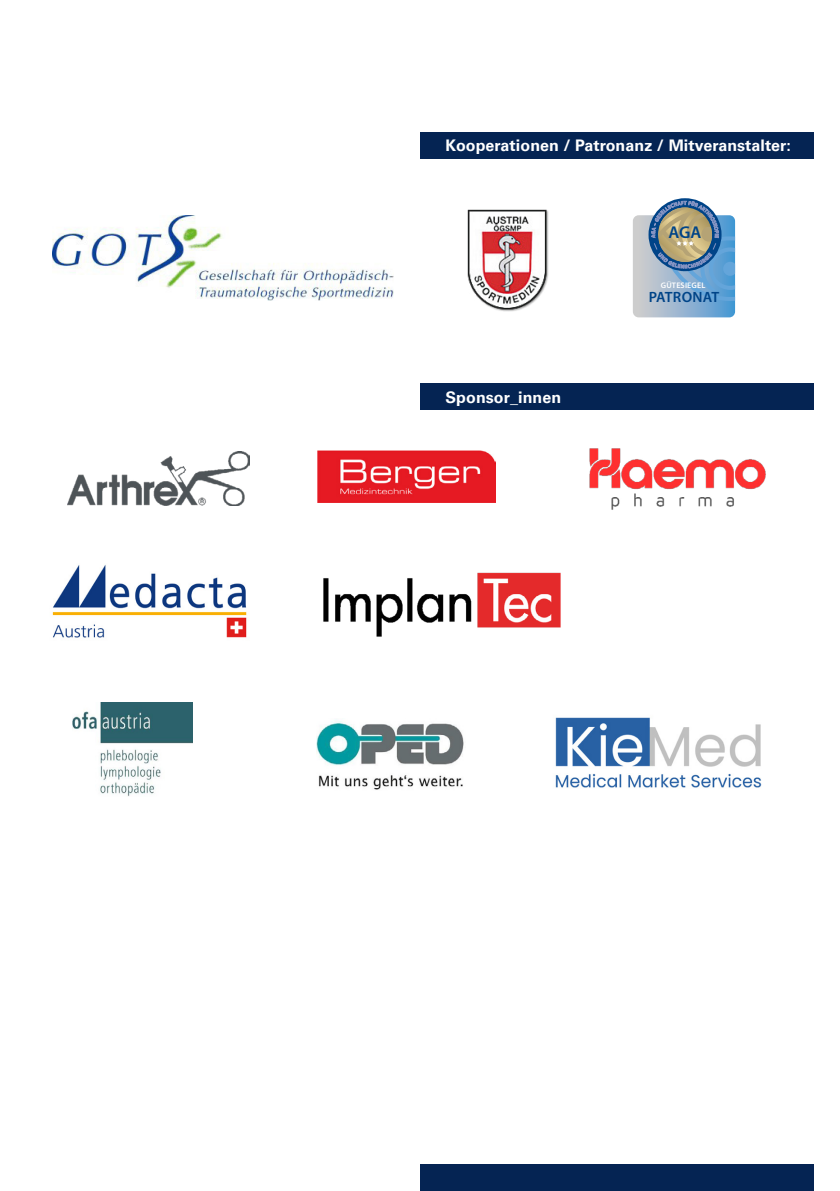
<style>
.page{position:relative;width:840px;height:1191px;background:#fff}
.page>*{position:absolute;margin:0;border:0;box-sizing:border-box;transform-origin:0 0}
.t1{font:600 17.2px "Myriad Pro";color:#048}
.Zwischentitel_Balken_weiß{font:700 16px "Univers LT Pro 65";letter-spacing:.005em;color:#fff}
.t2{font:600 15px "Myriad Pro";letter-spacing:.02em;color:#048}
.t3{font:600 8px "Myriad Pro";letter-spacing:.02em;color:#fff}
</style>
<div class="page">
<div style="left:420px;top:384px;width:393px;height:26px;background:#052453"></div>
<div style="left:420px;top:132px;width:393px;height:27px;background:#052453"></div>
<img style="left:53px;top:215px;width:340px;height:85px">
<img style="left:467px;top:210px;width:81px;height:102px">
<div style="left:420px;top:1164px;width:392px;height:27px;background:#052453"></div>
<img style="left:317px;top:451px;width:178px;height:51px">
<img style="left:67px;top:451px;width:183px;height:54px">
<img style="left:589px;top:448px;width:177px;height:62px">
<img style="left:52px;top:564px;width:195px;height:74px">
<img style="left:72px;top:703px;width:121px;height:93px">
<img style="left:316px;top:719px;width:148px;height:71px">
<img style="left:323px;top:572px;width:238px;height:65px">
<img style="left:555px;top:717px;width:207px;height:71px">
<svg style="left:633px;top:201px;width:101px;height:116px"></svg>
<h3 class="Zwischentitel_Balken_weiß" style="left:445px;top:134px;width:346px">Kooperationen / Patronanz / Mitveranstalter:</h3>
<p class="t1" style="left:668px;top:221px;width:34px">AGA</p>
<p class="t3" style="left:660px;top:280px;width:46px">GÜTESIEGEL</p>
<h3 class="Zwischentitel_Balken_weiß" style="left:445px;top:386px;width:117px">Sponsor_innen</h3>
<p class="t2" style="left:648px;top:287px;width:72px">PATRONAT</p>
</div>
